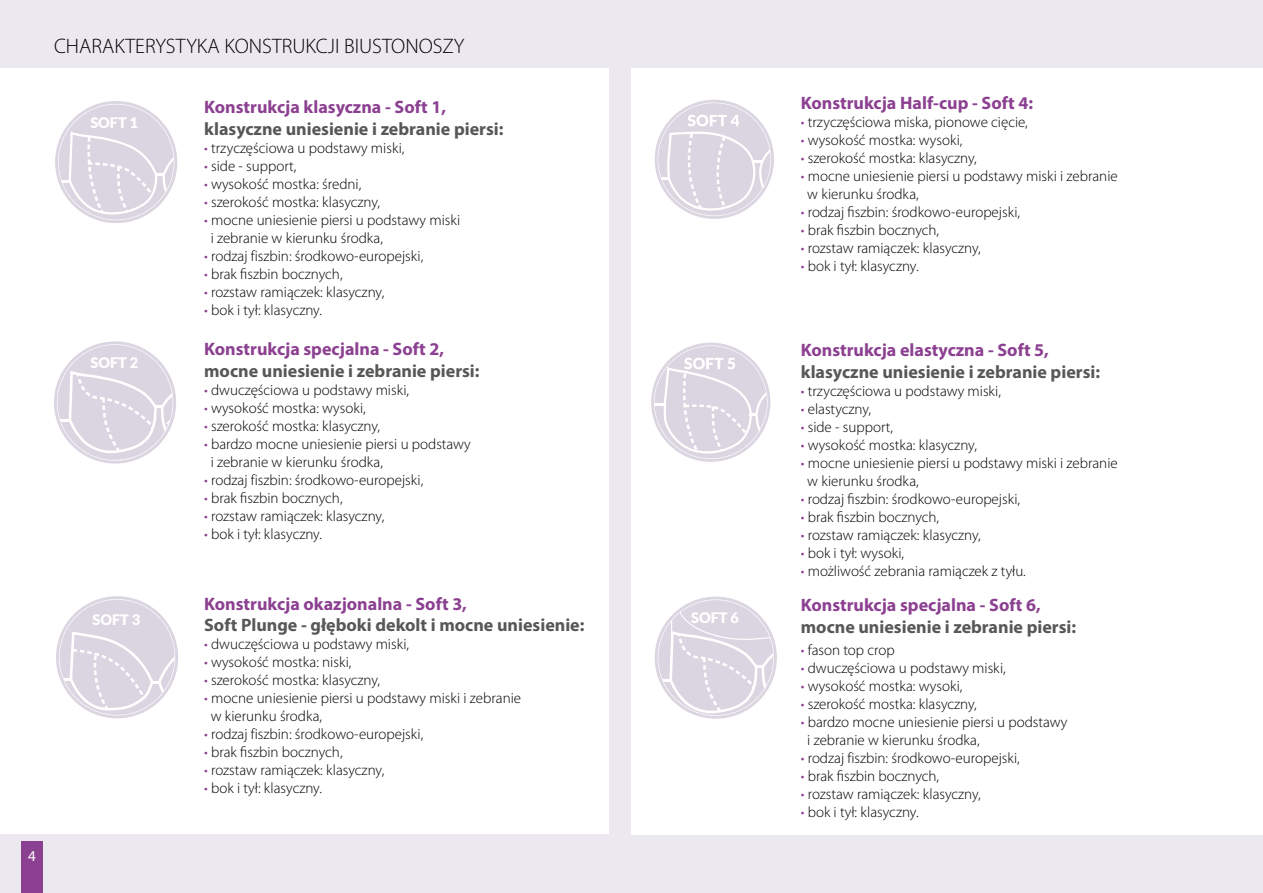
<style>
.page{position:relative;width:1263px;height:893px;background:#ece8ef}
.page>*{position:absolute;margin:0;border:0;box-sizing:border-box;transform-origin:0 0}
.t1{font:300 21px "Myriad Pro";color:#000}
.t2{font:700 18px "Myriad Pro";color:#575756}
.t3{font:700 18px "Myriad Pro";color:#8c4091}
.t4{font:300 15px/18px "Myriad Pro";color:#000}
.t5{font:15px "Myriad Pro";color:#fff}
.t6{font:900 14.55px "Lato";color:#fff}
.s1{color:#8c4091}
</style>
<div class="page">
<div style="left:0;top:68px;width:609px;height:765px;background:#fff"></div>
<div style="left:631px;top:68px;width:632px;height:767px;background:#fff"></div>
<div style="left:55px;top:101px;width:122px;height:122px;background:#dad5e0;border-radius:50%"></div>
<svg style="left:58px;top:104px;width:116px;height:116px"></svg>
<div style="left:54px;top:341px;width:122px;height:123px;background:#dad5e0;border-radius:50%"></div>
<svg style="left:57px;top:344px;width:116px;height:117px"></svg>
<div style="left:56px;top:596px;width:122px;height:122px;background:#dad5e0;border-radius:50%"></div>
<svg style="left:59px;top:599px;width:116px;height:116px"></svg>
<div style="left:21px;top:841px;width:22px;height:52px;background:#8c4091"></div>
<svg style="left:654px;top:345px;width:114px;height:114px"></svg>
<svg style="left:658px;top:599px;width:116px;height:117px"></svg>
<svg style="left:657px;top:102px;width:114px;height:114px"></svg>
<h1 class="t1" style="left:54px;top:33px;width:412px">CHARAKTERYSTYKA KONSTRUKCJI BIUSTONOSZY</h1>
<p class="t6" style="left:90px;top:114px;width:49px">SOFT 1</p>
<p class="t6" style="left:91px;top:354px;width:49px">SOFT 2</p>
<p class="t3" style="left:204px;top:95px;width:243px">Konstrukcja klasyczna - Soft 1,</p>
<p class="t2" style="left:204px;top:117px;width:301px">klasyczne uniesienie i zebranie piersi:</p>
<p class="t4" style="left:204px;top:139px;width:202px"><span class="s1">•</span> trzyczęściowa u podstawy miski,</p>
<p class="t4" style="left:204px;top:157px;width:94px"><span class="s1">•</span> side - support,</p>
<p class="t4" style="left:204px;top:175px;width:159px"><span class="s1">•</span> wysokość mostka: średni,</p>
<p class="t4" style="left:204px;top:193px;width:178px"><span class="s1">•</span> szerokość mostka: klasyczny,</p>
<p class="t4" style="left:211px;top:211px;width:251px;text-indent:-7px"><span class="s1">•</span> mocne uniesienie piersi u podstawy miski i zebranie w kierunku środka,</p>
<p class="t4" style="left:204px;top:247px;width:221px"><span class="s1">•</span> rodzaj fiszbin: środkowo-europejski,</p>
<p class="t4" style="left:204px;top:265px;width:140px"><span class="s1">•</span> brak fiszbin bocznych,</p>
<p class="t4" style="left:204px;top:283px;width:182px"><span class="s1">•</span> rozstaw ramiączek: klasyczny,</p>
<p class="t4" style="left:204px;top:301px;width:119px"><span class="s1">•</span> bok i tył: klasyczny.</p>
<p class="t3" style="left:204px;top:337px;width:241px">Konstrukcja specjalna - Soft 2,</p>
<p class="t2" style="left:204px;top:359px;width:277px">mocne uniesienie i zebranie piersi:</p>
<p class="t4" style="left:204px;top:380px;width:206px"><span class="s1">•</span> dwuczęściowa u podstawy miski,</p>
<p class="t4" style="left:204px;top:398px;width:163px"><span class="s1">•</span> wysokość mostka: wysoki,</p>
<p class="t4" style="left:204px;top:416px;width:178px"><span class="s1">•</span> szerokość mostka: klasyczny,</p>
<p class="t4" style="left:211px;top:434px;width:262px;text-indent:-7px"><span class="s1">•</span> bardzo mocne uniesienie piersi u podstawy i zebranie w kierunku środka,</p>
<p class="t4" style="left:204px;top:470px;width:221px"><span class="s1">•</span> rodzaj fiszbin: środkowo-europejski,</p>
<p class="t4" style="left:204px;top:488px;width:140px"><span class="s1">•</span> brak fiszbin bocznych,</p>
<p class="t4" style="left:204px;top:506px;width:182px"><span class="s1">•</span> rozstaw ramiączek: klasyczny,</p>
<p class="t4" style="left:204px;top:524px;width:119px"><span class="s1">•</span> bok i tył: klasyczny.</p>
<p class="t6" style="left:93px;top:611px;width:49px">SOFT 3</p>
<p class="t5" style="left:28px;top:847px;width:9px">4</p>
<p class="t3" style="left:204px;top:592px;width:264px">Konstrukcja okazjonalna - Soft 3,</p>
<p class="t2" style="left:204px;top:613px;width:382px">Soft Plunge - głęboki dekolt i mocne uniesienie:</p>
<p class="t4" style="left:204px;top:635px;width:206px"><span class="s1">•</span> dwuczęściowa u podstawy miski,</p>
<p class="t4" style="left:204px;top:653px;width:149px"><span class="s1">•</span> wysokość mostka: niski,</p>
<p class="t4" style="left:204px;top:671px;width:178px"><span class="s1">•</span> szerokość mostka: klasyczny,</p>
<p class="t4" style="left:211px;top:689px;width:312px;text-indent:-7px"><span class="s1">•</span> mocne uniesienie piersi u podstawy miski i zebranie w kierunku środka,</p>
<p class="t4" style="left:204px;top:725px;width:221px"><span class="s1">•</span> rodzaj fiszbin: środkowo-europejski,</p>
<p class="t4" style="left:204px;top:743px;width:140px"><span class="s1">•</span> brak fiszbin bocznych,</p>
<p class="t4" style="left:204px;top:761px;width:182px"><span class="s1">•</span> rozstaw ramiączek: klasyczny,</p>
<p class="t4" style="left:204px;top:779px;width:119px"><span class="s1">•</span> bok i tył: klasyczny.</p>
<p class="t6" style="left:691px;top:610px;width:49px">SOFT 6</p>
<p class="t3" style="left:801px;top:91px;width:234px">Konstrukcja Half-cup - Soft 4:</p>
<p class="t4" style="left:801px;top:113px;width:229px"><span class="s1">•</span> trzyczęściowa miska, pionowe cięcie,</p>
<p class="t4" style="left:801px;top:131px;width:163px"><span class="s1">•</span> wysokość mostka: wysoki,</p>
<p class="t4" style="left:801px;top:149px;width:178px"><span class="s1">•</span> szerokość mostka: klasyczny,</p>
<p class="t4" style="left:807px;top:167px;width:312px;text-indent:-7px"><span class="s1">•</span> mocne uniesienie piersi u podstawy miski i zebranie w kierunku środka,</p>
<p class="t4" style="left:801px;top:203px;width:221px"><span class="s1">•</span> rodzaj fiszbin: środkowo-europejski,</p>
<p class="t4" style="left:801px;top:221px;width:140px"><span class="s1">•</span> brak fiszbin bocznych,</p>
<p class="t4" style="left:801px;top:239px;width:182px"><span class="s1">•</span> rozstaw ramiączek: klasyczny,</p>
<p class="t4" style="left:801px;top:257px;width:119px"><span class="s1">•</span> bok i tył: klasyczny.</p>
<p class="t3" style="left:801px;top:338px;width:250px">Konstrukcja elastyczna - Soft 5,</p>
<p class="t2" style="left:801px;top:360px;width:301px">klasyczne uniesienie i zebranie piersi:</p>
<p class="t4" style="left:801px;top:382px;width:202px"><span class="s1">•</span> trzyczęściowa u podstawy miski,</p>
<p class="t4" style="left:801px;top:400px;width:72px"><span class="s1">•</span> elastyczny,</p>
<p class="t4" style="left:801px;top:418px;width:94px"><span class="s1">•</span> side - support,</p>
<p class="t4" style="left:801px;top:436px;width:178px"><span class="s1">•</span> wysokość mostka: klasyczny,</p>
<p class="t4" style="left:807px;top:454px;width:312px;text-indent:-7px"><span class="s1">•</span> mocne uniesienie piersi u podstawy miski i zebranie w kierunku środka,</p>
<p class="t4" style="left:801px;top:490px;width:221px"><span class="s1">•</span> rodzaj fiszbin: środkowo-europejski,</p>
<p class="t4" style="left:801px;top:508px;width:140px"><span class="s1">•</span> brak fiszbin bocznych,</p>
<p class="t4" style="left:801px;top:526px;width:182px"><span class="s1">•</span> rozstaw ramiączek: klasyczny,</p>
<p class="t4" style="left:801px;top:544px;width:105px"><span class="s1">•</span> bok i tył: wysoki,</p>
<p class="t4" style="left:801px;top:562px;width:227px"><span class="s1">•</span> możliwość zebrania ramiączek z tyłu.</p>
<p class="t3" style="left:801px;top:593px;width:241px">Konstrukcja specjalna - Soft 6,</p>
<p class="t2" style="left:801px;top:615px;width:277px">mocne uniesienie i zebranie piersi:</p>
<p class="t4" style="left:801px;top:640px;width:95px"><span class="s1">•</span> fason top crop</p>
<p class="t4" style="left:801px;top:658px;width:206px"><span class="s1">•</span> dwuczęściowa u podstawy miski,</p>
<p class="t4" style="left:801px;top:676px;width:163px"><span class="s1">•</span> wysokość mostka: wysoki,</p>
<p class="t4" style="left:801px;top:694px;width:178px"><span class="s1">•</span> szerokość mostka: klasyczny,</p>
<p class="t4" style="left:807px;top:712px;width:262px;text-indent:-7px"><span class="s1">•</span> bardzo mocne uniesienie piersi u podstawy i zebranie w kierunku środka,</p>
<p class="t4" style="left:801px;top:748px;width:221px"><span class="s1">•</span> rodzaj fiszbin: środkowo-europejski,</p>
<p class="t4" style="left:801px;top:766px;width:140px"><span class="s1">•</span> brak fiszbin bocznych,</p>
<p class="t4" style="left:801px;top:784px;width:182px"><span class="s1">•</span> rozstaw ramiączek: klasyczny,</p>
<p class="t4" style="left:801px;top:802px;width:119px"><span class="s1">•</span> bok i tył: klasyczny.</p>
</div>
